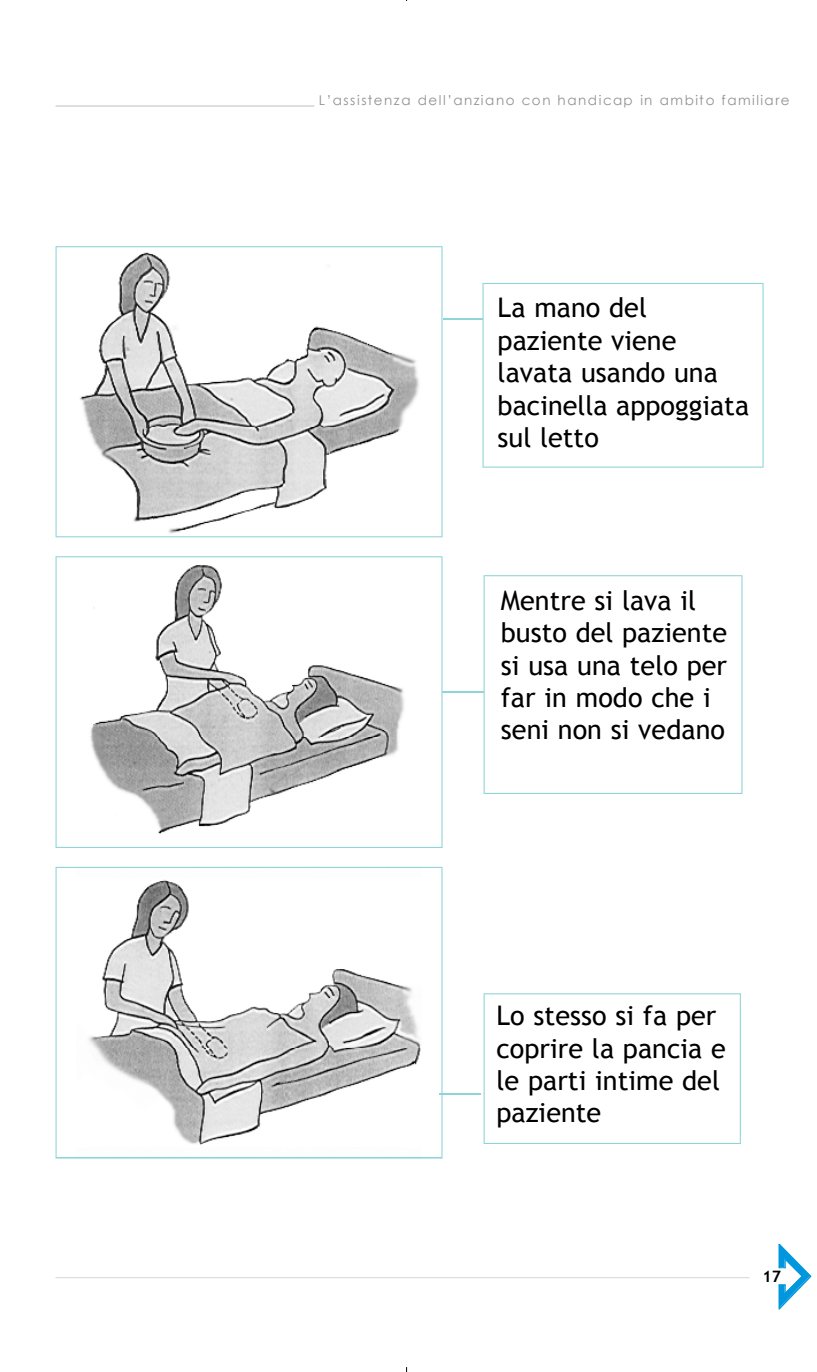
<style>
.page{position:relative;width:817px;height:1372px;background:#fff}
.page>*{position:absolute;margin:0;border:0;box-sizing:border-box;transform-origin:0 0}
.t1{font:27px/32.4px "Trebuchet MS";color:#000}
.t2{font:700 15.75px "Trebuchet MS";color:#000}
.t3{font:13.5px "Century Gothic";letter-spacing:.115em;color:#919191}
</style>
<div class="page">
<svg style="left:778px;top:1243px;width:32px;height:66px"></svg>
<hr style="left:55px;top:106px;width:259px;height:1px;background:#bfbfbf">
<hr style="left:55px;top:1277px;width:694px;height:1px;background:#d5d6d5">
<svg style="left:55px;top:246px;width:387px;height:291px"></svg>
<svg style="left:55px;top:556px;width:387px;height:292px"></svg>
<svg style="left:55px;top:867px;width:387px;height:291px"></svg>
<svg style="left:483px;top:575px;width:259px;height:219px"></svg>
<svg style="left:482px;top:283px;width:281px;height:185px"></svg>
<svg style="left:483px;top:993px;width:257px;height:151px"></svg>
<hr style="left:443px;top:318px;width:40px;height:2px;background:#8fd4d6">
<hr style="left:442px;top:691px;width:41px;height:1px;background:#8fd4d6">
<hr style="left:439px;top:1093px;width:41px;height:1px;background:#8fd4d6">
<p class="t3" style="left:318px;top:92px;width:472px">L’assistenza dell’anziano con handicap in ambito familiare</p>
<p class="t1" style="left:497px;top:292px;width:253px">La mano del paziente viene lavata usando una bacinella appoggiata sul letto</p>
<p class="t1" style="left:500px;top:584px;width:228px">Mentre si lava il busto del paziente si usa una telo per far in modo che i seni non si vedano</p>
<p class="t1" style="left:496px;top:999px;width:231px">Lo stesso si fa per coprire la pancia e le parti intime del paziente</p>
<p class="t2" style="left:762px;top:1267px;width:20px">17</p>
</div>
